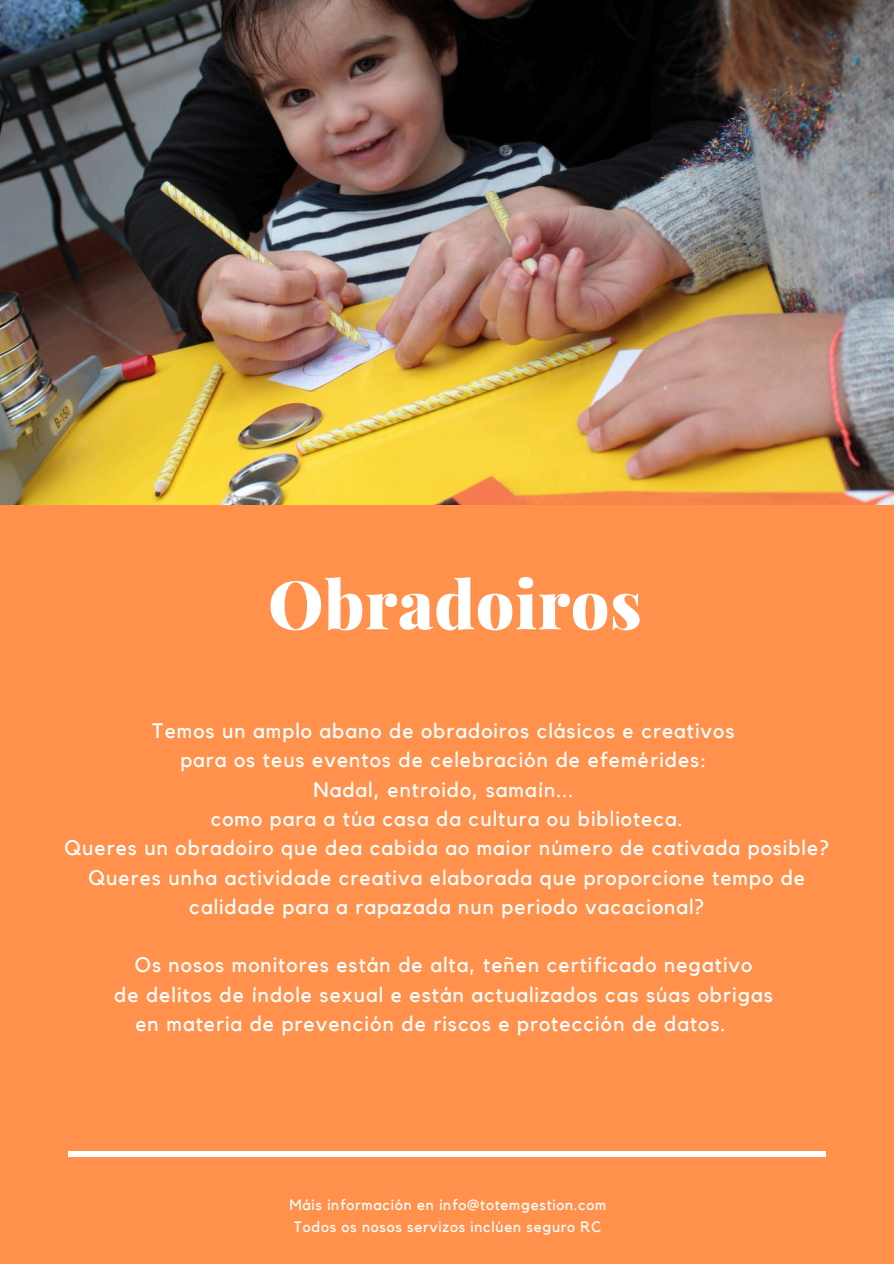
<style>
.page{position:relative;width:894px;height:1264px;background:#fff}
.page>*{position:absolute;margin:0;border:0;box-sizing:border-box;transform-origin:0 0}
.t1{font:900 66.9px "Playfair Display";letter-spacing:.01em;color:#fff}
.t2{font:21px/29.2px "Kollektif";letter-spacing:.05em;color:#fff;text-align:center}
.t3{font:15px "Kollektif";letter-spacing:.05em;color:#fff}
</style>
<div class="page">
<div style="left:0;top:0;width:893px;height:1263px;background:#ff914d"></div>
<img style="left:0;top:0;width:893px;height:504px">
<div style="left:69px;top:1150px;width:756px;height:6px;background:#fff"></div>
<h2 class="t1" style="left:268px;top:557px;width:375px">Obradoiros</h2>
<p class="t2" style="left:65px;top:717px;width:765px">Temos un amplo abano de obradoiros clásicos e creativos<br>para os teus eventos de celebración de efemérides:<br>Nadal, entroido, samaín...<br>como para a túa casa da cultura ou biblioteca.<br>Queres un obradoiro que dea cabida ao maior número de cativada posible?<br>Queres unha actividade creativa elaborada que proporcione tempo de calidade para a rapazada nun periodo vacacional?</p>
<p class="t2" style="left:135px;top:951px;width:618px">Os nosos monitores están de alta, teñen certificado negativo</p>
<p class="t2" style="left:114px;top:980px;width:660px">de delitos de índole sexual e están actualizados cas súas obrigas</p>
<p class="t2" style="left:135px;top:1009px;width:591px">en materia de prevención de riscos e protección de datos.</p>
<h1 class="t3" style="left:289px;top:1197px;width:318px">Máis información en info@totemgestion.com</h1>
<h2 class="t3" style="left:294px;top:1219px;width:308px">Todos os nosos servizos inclúen seguro RC</h2>
</div>
